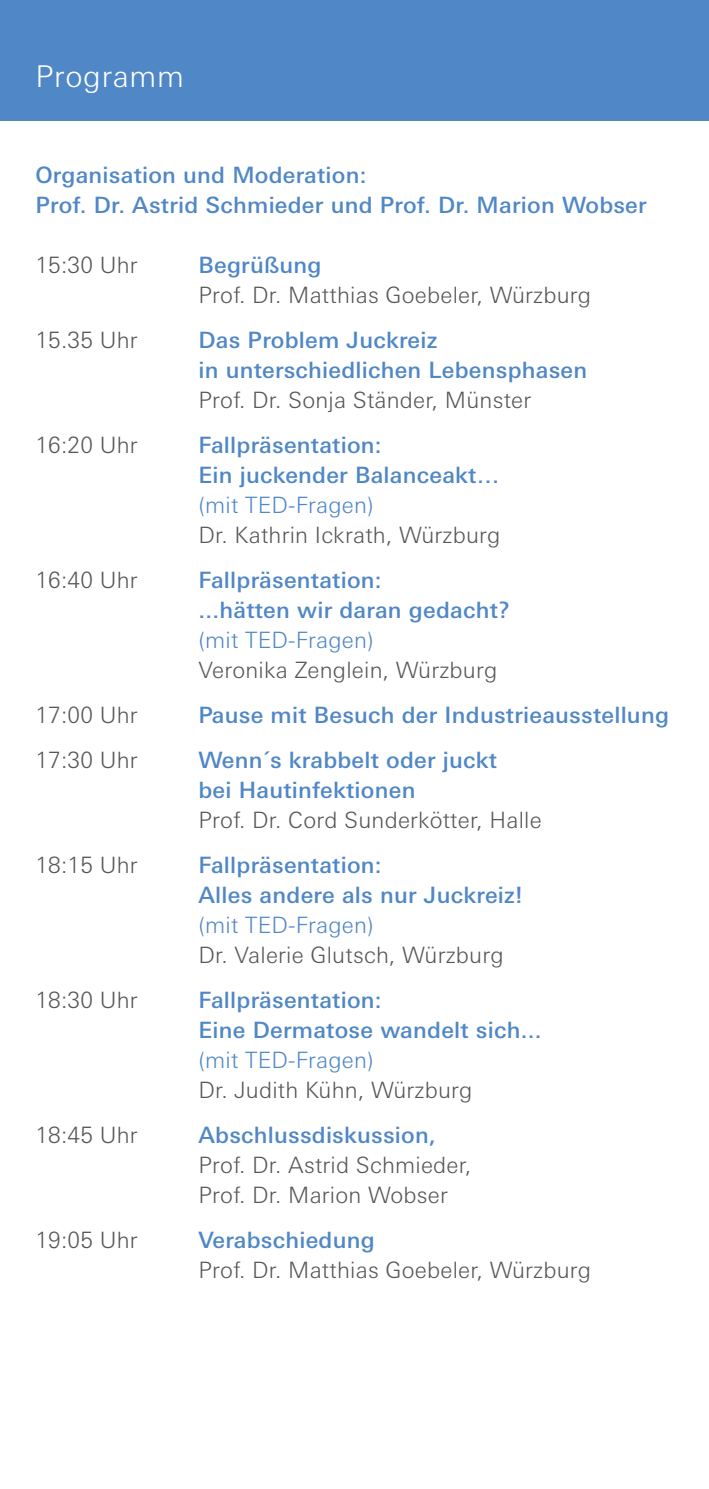
<style>
.page{position:relative;width:709px;height:1489px;background:#fff}
.page>*{position:absolute;margin:0;border:0;box-sizing:border-box;transform-origin:0 0}
.t1{font:300 30px "Univers Next Pro";letter-spacing:.025em;color:#fff}
.t2{font:500 22.5px/30px "Univers Next Pro";letter-spacing:.01em;color:#5087c6}
.t3{font:300 22.5px/30px "Univers Next Pro";letter-spacing:.01em;color:#575756}
.t4{font:300 22.5px "Univers Next Pro";letter-spacing:.01em;color:#5087c6}
</style>
<div class="page">
<div style="left:0;top:0;width:709px;height:120px;background:#5087c6"></div>
<h1 class="t1" style="left:35px;top:58px;width:150px">Programm</h1>
<p class="t2" style="left:35px;top:159px;width:613px">Organisation und Moderation:<br>Prof. Dr. Astrid Schmieder und Prof. Dr. Marion Wobser</p>
<p class="t3" style="left:35px;top:249px;width:104px">15:30 Uhr</p>
<p class="t2" style="left:198px;top:249px;width:124px">Begrüßung</p>
<p class="t3" style="left:198px;top:279px;width:394px">Prof. Dr. Matthias Goebeler, Würzburg</p>
<p class="t3" style="left:35px;top:324px;width:104px">15.35 Uhr</p>
<p class="t2" style="left:198px;top:324px;width:390px">Das Problem Juckreiz<br>in unterschiedlichen Lebensphasen</p>
<p class="t3" style="left:198px;top:384px;width:334px">Prof. Dr. Sonja Ständer, Münster</p>
<p class="t3" style="left:35px;top:429px;width:104px">16:20 Uhr</p>
<p class="t2" style="left:198px;top:429px;width:302px">Fallpräsentation:<br>Ein juckender Balanceakt…</p>
<p class="t4" style="left:198px;top:491px;width:177px">(mit TED-Fragen)</p>
<p class="t3" style="left:198px;top:519px;width:303px">Dr. Kathrin Ickrath, Würzburg</p>
<p class="t3" style="left:35px;top:564px;width:104px">16:40 Uhr</p>
<p class="t2" style="left:198px;top:564px;width:313px">Fallpräsentation:<br>...hätten wir daran gedacht?</p>
<p class="t4" style="left:198px;top:626px;width:177px">(mit TED-Fragen)</p>
<p class="t3" style="left:198px;top:654px;width:300px">Veronika Zenglein, Würzburg</p>
<p class="t3" style="left:35px;top:699px;width:104px">17:00 Uhr</p>
<p class="t2" style="left:198px;top:699px;width:472px">Pause mit Besuch der Industrieausstellung</p>
<p class="t3" style="left:35px;top:744px;width:104px">17:30 Uhr</p>
<p class="t2" style="left:198px;top:744px;width:300px">Wenn´s krabbelt oder juckt bei Hautinfektionen</p>
<p class="t3" style="left:198px;top:804px;width:345px">Prof. Dr. Cord Sunderkötter, Halle</p>
<p class="t3" style="left:35px;top:849px;width:104px">18:15 Uhr</p>
<p class="t2" style="left:198px;top:849px;width:326px">Fallpräsentation:<br>Alles andere als nur Juckreiz!</p>
<p class="t4" style="left:198px;top:911px;width:177px">(mit TED-Fragen)</p>
<p class="t3" style="left:198px;top:939px;width:306px">Dr. Valerie Glutsch, Würzburg</p>
<p class="t3" style="left:35px;top:984px;width:104px">18:30 Uhr</p>
<p class="t2" style="left:198px;top:984px;width:344px">Fallpräsentation:<br>Eine Dermatose wandelt sich...</p>
<p class="t4" style="left:198px;top:1046px;width:177px">(mit TED-Fragen)</p>
<p class="t3" style="left:198px;top:1074px;width:275px">Dr. Judith Kühn, Würzburg</p>
<p class="t3" style="left:35px;top:1119px;width:104px">18:45 Uhr</p>
<p class="t2" style="left:198px;top:1119px;width:239px">Abschlussdiskussion,</p>
<p class="t3" style="left:198px;top:1149px;width:274px">Prof. Dr. Astrid Schmieder,<br>Prof. Dr. Marion Wobser</p>
<p class="t3" style="left:35px;top:1224px;width:104px">19:05 Uhr</p>
<p class="t2" style="left:198px;top:1224px;width:178px">Verabschiedung</p>
<p class="t3" style="left:198px;top:1254px;width:394px">Prof. Dr. Matthias Goebeler, Würzburg</p>
</div>
